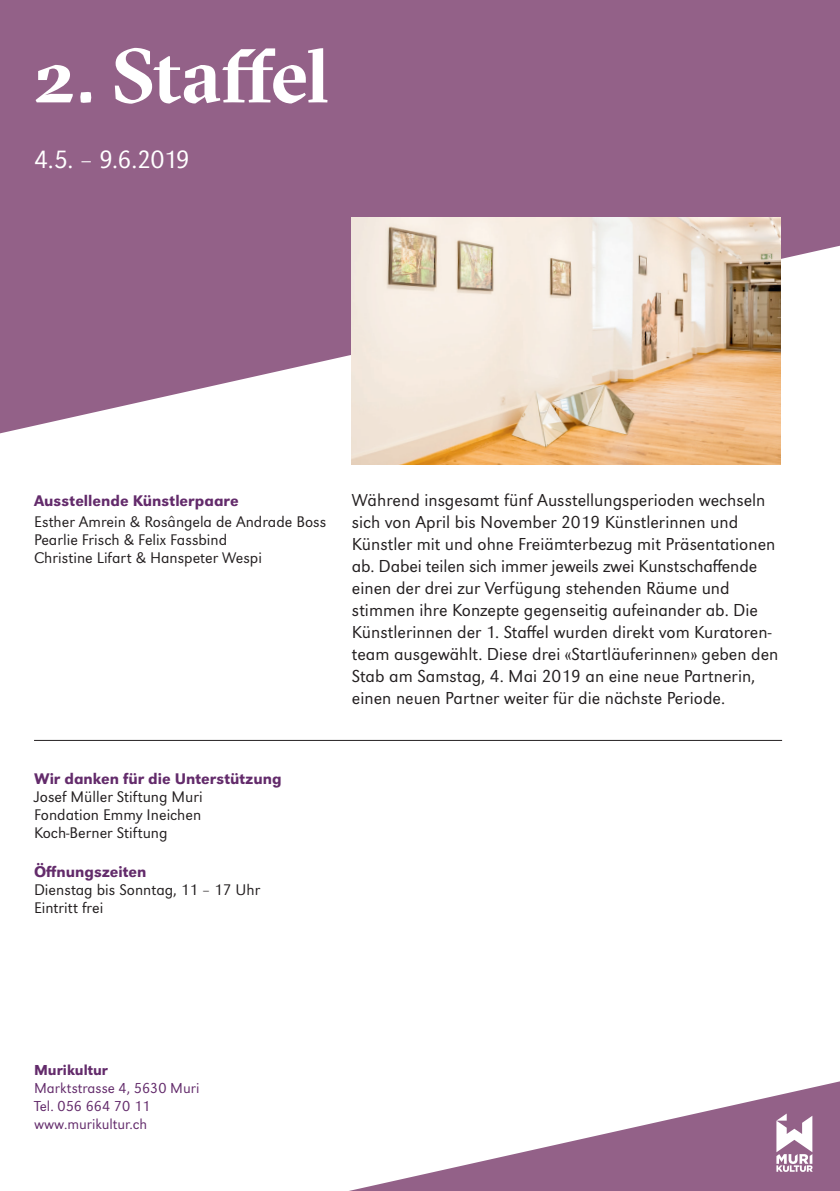
<style>
.page{position:relative;width:840px;height:1191px;background:#fff}
.page>*{position:absolute;margin:0;border:0;box-sizing:border-box;transform-origin:0 0}
.t1{font:700 76px "GT Sectra Fine";letter-spacing:-.01em;color:#fff}
.t2{font:300 26px "URW Grotesk";color:#fff}
.t3{font:300 18px/22px "URW Grotesk";color:#231f20}
.t4{font:300 16px/18px "URW Grotesk";color:#231f20}
.t5{font:500 16px "URW Grotesk";color:#632b6b}
.t6{font:300 15px/18px "URW Grotesk";color:#632b6b}
.t7{font:500 15px "URW Grotesk";color:#632b6b}
</style>
<div class="page">
<svg style="left:349px;top:1081px;width:490px;height:110px"></svg>
<svg style="left:776px;top:1113px;width:36px;height:58px"></svg>
<svg style="left:0;top:0;width:839px;height:433px;background:#9c6f92"></svg>
<img style="left:351px;top:217px;width:429px;height:247px">
<hr style="left:34px;top:740px;width:747px;height:1px;background:#231f20">
<h1 class="t1" style="left:34px;top:31px;width:296px">2. Staffel</h1>
<h2 class="t2" style="left:34px;top:145px;width:157px">4.5. – 9.6.2019</h2>
<p class="t5" style="left:34px;top:491px;width:206px">Ausstellende Künstlerpaare</p>
<p class="t4" style="left:34px;top:512px;width:293px">Esther Amrein &amp; Rosângela de Andrade Boss<br>Pearlie Frisch &amp; Felix Fassbind<br>Christine Lifart &amp; Hanspeter Wespi</p>
<p class="t3" style="left:351px;top:489px;width:428px">Während insgesamt fünf Ausstellungsperioden wechseln sich von April bis November 2019 Künstlerinnen und Künstler mit und ohne Freiämterbezug mit Präsentationen ab. Dabei teilen sich immer jeweils zwei Kunstschaffende einen der drei zur Verfügung stehenden Räume und stimmen ihre Konzepte gegenseitig aufeinander ab. Die Künstlerinnen der 1. Staffel wurden direkt vom Kuratoren&shy;team ausgewählt. Diese drei «Startläuferinnen» geben den Stab am Samstag, 4. Mai 2019 an eine neue Partnerin, einen neuen Partner weiter für die nächste Periode.</p>
<p class="t5" style="left:34px;top:769px;width:249px">Wir danken für die Unterstützung</p>
<p class="t4" style="left:34px;top:787px;width:170px;text-align:justify">Josef Müller Stiftung Muri Fondation Emmy Ineichen Koch-Berner Stiftung</p>
<p class="t5" style="left:34px;top:861px;width:114px">Öffnungszeiten</p>
<p class="t4" style="left:34px;top:880px;width:227px">Dienstag bis Sonntag, 11 – 17 Uhr<br>Eintritt frei</p>
<p class="t7" style="left:34px;top:1060px;width:75px">Murikultur</p>
<p class="t6" style="left:34px;top:1078px;width:167px">Marktstrasse 4, 5630 Muri<br>Tel. 056 664 70 11 www.murikultur.ch</p>
</div>
